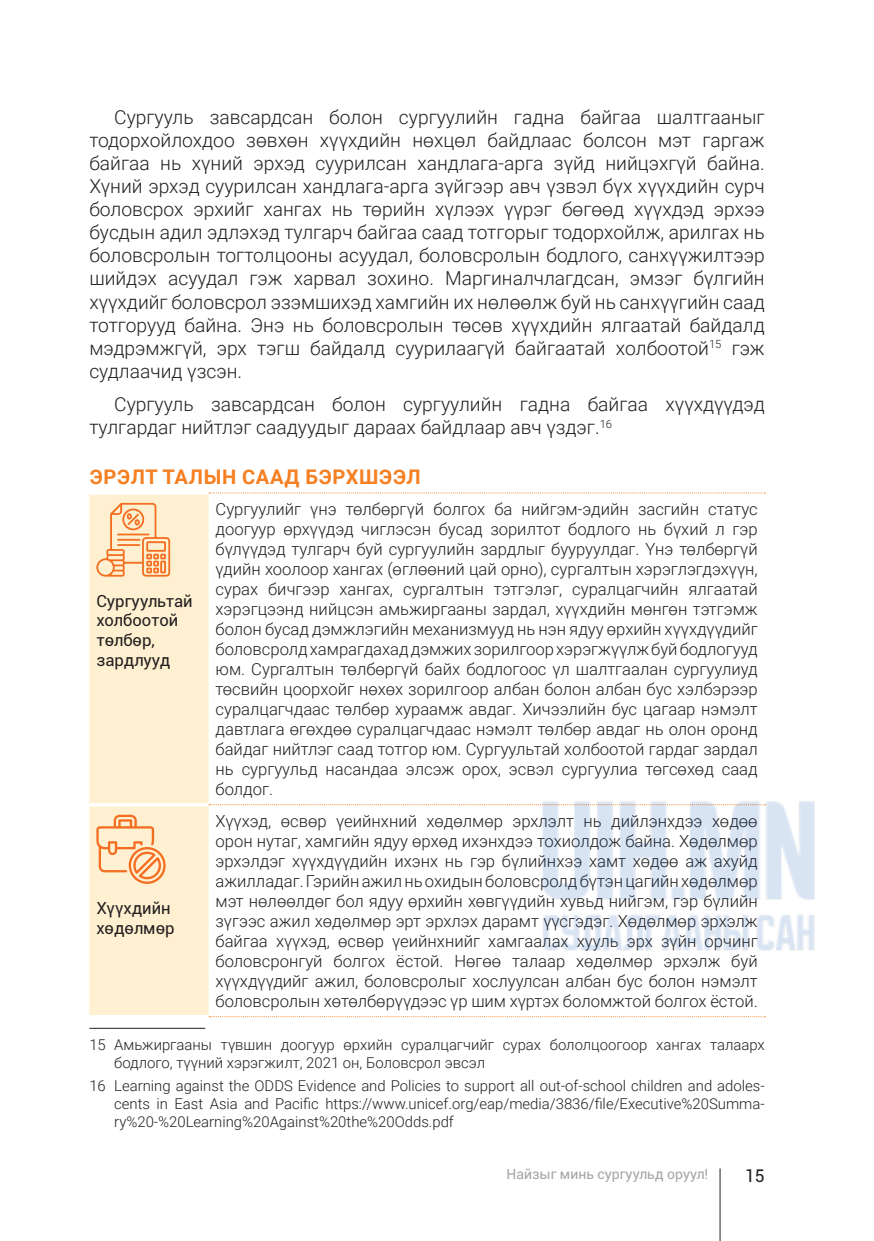
<style>
.page{position:relative;width:874px;height:1241px;background:#fff}
.page>*{position:absolute;margin:0;border:0;box-sizing:border-box;transform-origin:0 0}
.t1{font:700 20.12px "Roboto";letter-spacing:.035em;color:#f57f21}
.text{font:300 19.25px/23.1px "Roboto";color:#231f20;text-align:justify}
.t2{font:17.5px "Roboto";color:#231f20}
.t3{font:300 16.62px/19.9px "Roboto";color:#231f20;text-align:justify}
.t4{font:16.62px/19.9px "Roboto";color:#231f20}
.footnote{font:300 14.88px/17.8px "Roboto";color:#231f20}
.t5{font:14px "Roboto";color:#a4a5a9}
</style>
<div class="page">
<hr style="left:719px;top:1168px;width:1px;height:72px;background:#231f20">
<img style="left:89px;top:492px;width:726px;height:537px">
<p class="text" style="left:89px;top:104px;width:676px;text-indent:25px">Сургууль завсардсан болон сургуулийн гадна байгаа шалтгааныг тодорхойлохдоо зөвхөн хүүхдий н нөхцөл байдлаас болсон мэт гаргаж бай гаа нь хүний эрхэд суурилсан хандлага-арга зүйд ний цэхгүй бай на.<br>Хүний эрхэд суурилсан хандлага-арга зүйгээр авч үзвэл бүх хүүхдийн сурч боловсрох эрхийг хангах нь төрийн хүлээх үүрэг бөгөөд хүүхдэд эрхээ бусдын адил эдлэхэд тулгарч байгаа саад тотгорыг тодорхойлж, арилгах нь боловсролын тогтолцооны асуудал, боловсролын бодлого, санхүүжилтээр шийдэх асуудал гэж харвал зохино. Маргиналчлагдсан, эмзэг бүлгий н хүүхдий г боловсрол эзэмшихэд хамгийн их нөлөөлж буй нь санхүүгий н саад тотгорууд бай на. Энэ нь боловсролын төсөв хүүхдий н ялгаатай байдалд мэдрэмжгүй, эрх тэгш байдалд суурилаагүй бай гаатай холбоотой<sup>15</sup> гэж судлаачид үзсэн.</p>
<p class="text" style="left:89px;top:392px;width:676px;text-indent:25px">Сургууль завсардсан болон сургуулийн гадна байгаа хүүхдүүдэд тулгардаг нийтлэг саадуудыг дараах байдлаар авч үздэг.<sup>16</sup></p>
<p class="t1" style="left:90px;top:463px;width:332px">ЭРЭЛТ ТАЛЫН СААД БЭРХШЭЭЛ</p>
<p class="t4" style="left:96px;top:590px;width:98px">Сургуультай холбоотой төлбөр, зардлууд</p>
<p class="t4" style="left:96px;top:897px;width:80px">Хүүхдийн хөдөлмөр</p>
<p class="t3" style="left:215px;top:499px;width:543px">Сургуулийг үнэ төлбөргүй болгох ба нийгэм-эдийн засгийн статус доогуур өрхүүдэд чиглэсэн бусад зорилтот бодлого нь бүхий л гэр бүлүүдэд тулгарч буй сургуулийн зардлыг бууруулдаг. Үнэ төлбөргүй үдийн хоолоор хангах (өглөөний цай орно), сургалтын хэрэглэгдэхүүн, сурах бичгээр хангах, сургалтын тэтгэлэг, суралцагчийн ялгаатай хэрэгцээнд нийцсэн амьжиргааны зардал, хүүхдийн мөнгөн тэтгэмж болон бусад дэмжлэгийн механизмууд нь нэн ядуу өрхийн хүүхдүүдийг боловсролд хамрагдахад дэмжих зорилгоор хэрэгжүүлж буй бодлогууд юм. Сургалтын төлбөргүй байх бодлогоос үл шалтгаалан сургуулиуд төсвийн цоорхойг нөхөх зорилгоор албан болон албан бус хэлбэрээр суралцагчдаас төлбөр хураамж авдаг. Хичээлийн бус цагаар нэмэлт давтлага өгөхдөө суралцагчдаас нэмэлт төлбөр авдаг нь олон оронд байдаг нийтлэг саад тотгор юм. Сургуультай холбоотой гардаг зардал нь сургуульд насандаа элсэж орох, эсвэл сургуулиа төгсөхөд саад болдог.</p>
<p class="t3" style="left:215px;top:810px;width:543px">Хүүхэд, өсвөр үеийнхний хөдөлмөр эрхлэлт нь дийлэнхдээ хөдөө орон нутаг, хамгийн ядуу өрхөд ихэнхдээ тохиолдож байна. Хөдөлмөр эрхэлдэг хүүхдүүдийн ихэнх нь гэр бүлийнхээ хамт хөдөө аж ахуйд ажилладаг. Гэрийн ажил нь охидын боловсролд бүтэн цагийн хөдөлмөр мэт нөлөөлдөг бол ядуу өрхийн хөвгүүдийн хувьд нийгэм, гэр бүлийн зүгээс ажил хөдөлмөр эрт эрхлэх дарамт үүсгэдэг. Хөдөлмөр эрхэлж байгаа хүүхэд, өсвөр үеийнхнийг хамгаалах хууль эрх зүйн орчинг боловсронгуй болгох ёстой. Нөгөө талаар хөдөлмөр эрхэлж буй хүүхдүүдийг ажил, боловсролыг хослуулсан албан бус болон нэмэлт боловсролын хөтөлбөрүүдээс үр шим хүртэх боломжтой болгох ёстой.</p>
<p class="footnote" style="left:114px;top:1035px;width:651px;text-indent:-25px">15 Амьжиргааны түвшин доогуур өрхийн суралцагчийг сурах бололцоогоор хангах талаарх бодлого, түүний хэрэгжилт, 2021 он, Боловсрол эвсэл</p>
<p class="footnote" style="left:114px;top:1076px;width:651px;text-align:justify;text-indent:-25px">16 Learning against the ODDS Evidence and Policies to support all out-of-school children and adoles&shy;cents in East Asia and Pacific https://www.unicef.org/eap/media/3836/file/Executive%20Summa&shy;ry%20-%20Learning%20Against%20the%20Odds.pdf</p>
<p class="t5" style="left:506px;top:1163px;width:203px">Найзыг минь сургуульд оруул!</p>
<p class="t2" style="left:744px;top:1162px;width:21px">15</p>
</div>
